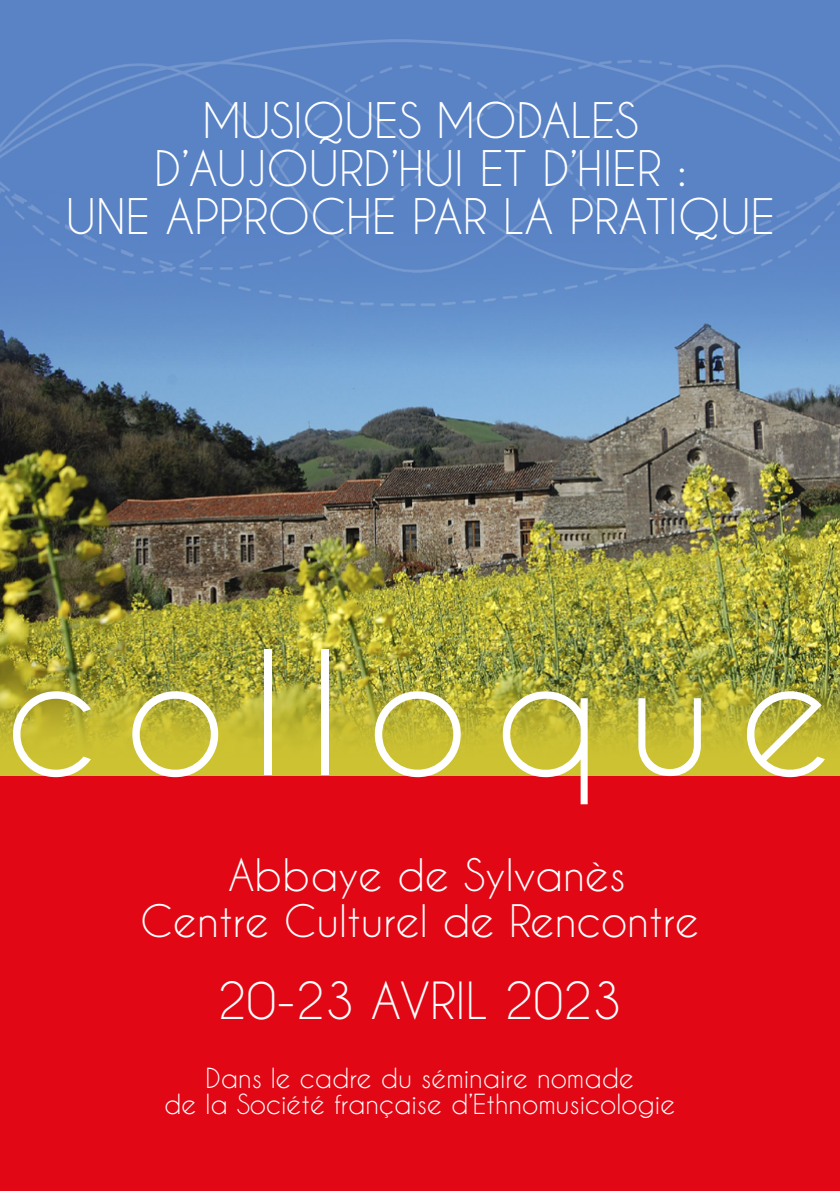
<style>
.page{position:relative;width:840px;height:1191px;background:#fff}
.page>*{position:absolute;margin:0;border:0;box-sizing:border-box;transform-origin:0 0}
.t1{font:160px "Caviar Dreams";letter-spacing:.17em;color:#fff}
.t2{font:48px "Caviar Dreams";color:#fff}
.t3{font:46px/48px "Caviar Dreams";color:#fff;text-align:center}
.t4{font:42px/46px "Caviar Dreams";color:#fff;text-align:center}
.t5{font:26px/26px "Caviar Dreams";color:#fff;text-align:center}
</style>
<div class="page">
<div style="left:0;top:533px;width:839px;height:244px;background:#cdc232"></div>
<div style="left:0;top:0;width:839px;height:533px;background:#5a83c5"></div>
<img style="left:0;top:356px;width:839px;height:387px">
<div style="left:0;top:777px;width:839px;height:414px;background:#e20714"></div>
<img style="left:0;top:39px;width:839px;height:317px">
<svg style="left:12px;top:208px;width:15px;height:14px"></svg>
<h3 class="t3" style="left:66px;top:96px;width:710px">MUSIQUES MODALES<br>D’AUJOURD’HUI ET D’HIER :<br>UNE APPROCHE PAR LA PRATIQUE</h3>
<h1 class="t1" style="left:6px;top:618px;width:827px">colloque</h1>
<h3 class="t4" style="left:140px;top:851px;width:560px">Abbaye de Sylvanès<br>Centre Culturel de Rencontre</h3>
<h2 class="t2" style="left:217px;top:971px;width:405px">20-23 AVRIL 2023</h2>
<p class="t5" style="left:164px;top:1064px;width:512px">Dans le cadre du séminaire nomade<br>de la Société française d’Ethnomusicologie</p>
</div>
